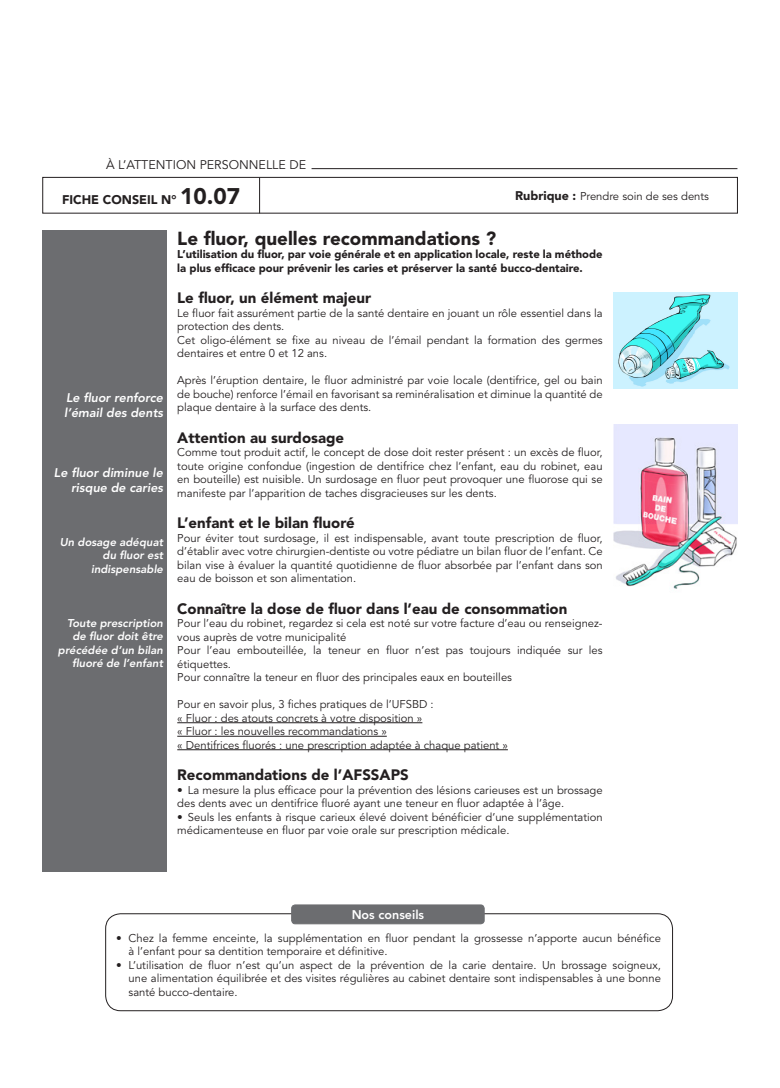
<style>
.page{position:relative;width:780px;height:1088px;background:#fff}
.page>*{position:absolute;margin:0;border:0;box-sizing:border-box;transform-origin:0 0}
.texte_courant{font:900 18.75px "Avenir LT Std";color:#231f20}
.texte_courant-2{font:900 15px "Avenir LT Std";color:#231f20}
.phrases_gauche{font:italic 800 12.5px/15px "Avenir LT Std";color:#fff}
.adresse{font:12.5px "Avenir LT Std";color:#231f20}
.fiche_conseil{font:900 12.5px "Avenir LT Std";color:#231f20}
.nos_conseils{font:800 12.5px "Avenir LT Std";color:#fff}
.texte_courant-3{font:11.25px/13.5px "Avenir LT Std";color:#231f20}
.conseils{font:11.25px/13.5px "Avenir LT Std";color:#231f20}
.texte_courant-4{font:900 11.25px/13.5px "Avenir LT Std";color:#231f20}
.phrases_gauche-2{font:italic 800 11.25px/13.5px "Avenir LT Std";color:#fff;text-align:right}
.fiche_conseil-2{font:11.25px "Avenir LT Std";color:#231f20}
.s1{font-size:22.5px}
.s2{font-weight:900;font-size:12.5px}
</style>
<div class="page">
<div style="left:43px;top:230px;width:124px;height:642px;background:#6c6d70"></div>
<div style="left:43px;top:177px;width:694px;height:36px;border:1px solid #231f20"></div>
<hr style="left:259px;top:178px;width:1px;height:35px;background:#231f20">
<hr style="left:311px;top:168px;width:426px;height:1px;background:#231f20">
<hr style="left:177px;top:722px;width:245px;height:1px;background:#231f20">
<hr style="left:177px;top:736px;width:210px;height:1px;background:#231f20">
<hr style="left:177px;top:749px;width:331px;height:1px;background:#231f20">
<div style="left:105px;top:913px;width:567px;height:98px;border:1px solid #231f20;border-radius:15px"></div>
<div style="left:292px;top:905px;width:192px;height:19px;background:#6c6d70;border-radius:4px"></div>
<div style="left:291px;top:904px;width:193px;height:20px;border:1px solid #6c6d70;border-radius:4px"></div>
<img style="left:613px;top:292px;width:124px;height:97px">
<img style="left:613px;top:424px;width:124px;height:165px">
<p class="adresse" style="left:106px;top:157px;width:201px">À L’ATTENTION PERSONNELLE DE</p>
<p class="fiche_conseil" style="left:62px;top:192px;width:179px">FICHE CONSEIL N° <span class="s1">10.07</span></p>
<p class="fiche_conseil-2" style="left:515px;top:190px;width:195px"><span class="s2">Rubrique :</span> Prendre soin de ses dents</p>
<p class="phrases_gauche" style="left:64px;top:390px;width:100px">Le fluor renforce l’émail des dents</p>
<p class="phrases_gauche" style="left:54px;top:465px;width:111px;text-align:right">Le fluor diminue le risque de caries</p>
<p class="phrases_gauche-2" style="left:60px;top:535px;width:105px">Un dosage adéquat</p>
<p class="phrases_gauche-2" style="left:103px;top:549px;width:62px">du fluor est</p>
<p class="phrases_gauche-2" style="left:91px;top:562px;width:73px">indispensable</p>
<p class="phrases_gauche-2" style="left:58px;top:616px;width:107px">Toute prescription de fluor doit être précédée d’un bilan fluoré de l’enfant</p>
<p class="texte_courant" style="left:177px;top:227px;width:320px">Le fluor, quelles recommandations ?</p>
<p class="texte_courant-4" style="left:177px;top:247px;width:427px">L’utilisation du fluor, par voie générale et en application locale, reste la méthode la plus efficace pour prévenir les caries et préserver la santé bucco-dentaire.</p>
<p class="texte_courant-2" style="left:177px;top:289px;width:195px">Le fluor, un élément majeur</p>
<p class="texte_courant-3" style="left:177px;top:306px;width:427px">Le fluor fait assurément partie de la santé dentaire en jouant un rôle essentiel dans la protection des dents.</p>
<p class="texte_courant-3" style="left:177px;top:333px;width:427px">Cet oligo-élément se fixe au niveau de l’émail pendant la formation des germes dentaires et entre 0 et 12 ans.</p>
<p class="texte_courant-3" style="left:177px;top:374px;width:427px;text-align:justify">Après l’éruption dentaire, le fluor administré par voie locale (dentifrice, gel ou bain de bouche) renforce l’émail en favorisant sa reminéralisation et diminue la quantité de plaque dentaire à la surface des dents.</p>
<p class="texte_courant-2" style="left:177px;top:428px;width:168px">Attention au surdosage</p>
<p class="texte_courant-3" style="left:177px;top:446px;width:427px;text-align:justify">Comme tout produit actif, le concept de dose doit rester présent : un excès de fluor, toute origine confondue (ingestion de dentifrice chez l’enfant, eau du robinet, eau en bouteille) est nuisible. Un surdosage en fluor peut provoquer une fluorose qui se manifeste par l’apparition de taches disgracieuses sur les dents.</p>
<p class="texte_courant-2" style="left:177px;top:514px;width:179px">L’enfant et le bilan fluoré</p>
<p class="texte_courant-3" style="left:177px;top:531px;width:427px;text-align:justify">Pour éviter tout surdosage, il est indispensable, avant toute prescription de fluor, d’établir avec votre chirurgien-dentiste ou votre pédiatre un bilan fluor de l’enfant. Ce bilan vise à évaluer la quantité quotidienne de fluor absorbée par l’enfant dans son eau de boisson et son alimentation.</p>
<p class="texte_courant-2" style="left:177px;top:599px;width:391px">Connaître la dose de fluor dans l’eau de consommation</p>
<p class="texte_courant-3" style="left:177px;top:617px;width:427px">Pour l’eau du robinet, regardez si cela est noté sur votre facture d’eau ou renseignez&shy;vous auprès de votre municipalité</p>
<p class="texte_courant-3" style="left:177px;top:644px;width:427px">Pour l’eau embouteillée, la teneur en fluor n’est pas toujours indiquée sur les étiquettes.</p>
<p class="texte_courant-3" style="left:177px;top:671px;width:336px">Pour connaître la teneur en fluor des principales eaux en bouteilles</p>
<p class="texte_courant-3" style="left:177px;top:698px;width:258px">Pour en savoir plus, 3 fiches pratiques de l’UFSBD :</p>
<p class="texte_courant-3" style="left:177px;top:711px;width:246px">« Fluor : des atouts concrets à votre disposition »</p>
<p class="texte_courant-3" style="left:177px;top:725px;width:211px">« Fluor : les nouvelles recommandations »</p>
<p class="texte_courant-3" style="left:177px;top:738px;width:332px">« Dentifrices fluorés : une prescription adaptée à chaque patient »</p>
<p class="texte_courant-2" style="left:177px;top:766px;width:233px">Recommandations de l’AFSSAPS</p>
<p class="texte_courant-3" style="left:177px;top:783px;width:427px">• La mesure la plus efficace pour la prévention des lésions carieuses est un brossage des dents avec un dentifrice fluoré ayant une teneur en fluor adaptée à l’âge.</p>
<p class="texte_courant-3" style="left:177px;top:810px;width:427px">• Seuls les enfants à risque carieux élevé doivent bénéficier d’une supplémentation médicamenteuse en fluor par voie orale sur prescription médicale.</p>
<p class="nos_conseils" style="left:351px;top:907px;width:74px">Nos conseils</p>
<p class="conseils" style="left:129px;top:931px;width:534px;text-indent:-12px">• Chez la femme enceinte, la supplémentation en fluor pendant la grossesse n’apporte aucun bénéfice à l’enfant pour sa dentition temporaire et définitive.</p>
<p class="conseils" style="left:129px;top:958px;width:533px;text-align:justify;text-indent:-12px">• L’utilisation de fluor n’est qu’un aspect de la prévention de la carie dentaire. Un brossage soigneux, une alimentation équilibrée et des visites régulières au cabinet dentaire sont indispensables à une bonne santé bucco-dentaire.</p>
</div>
